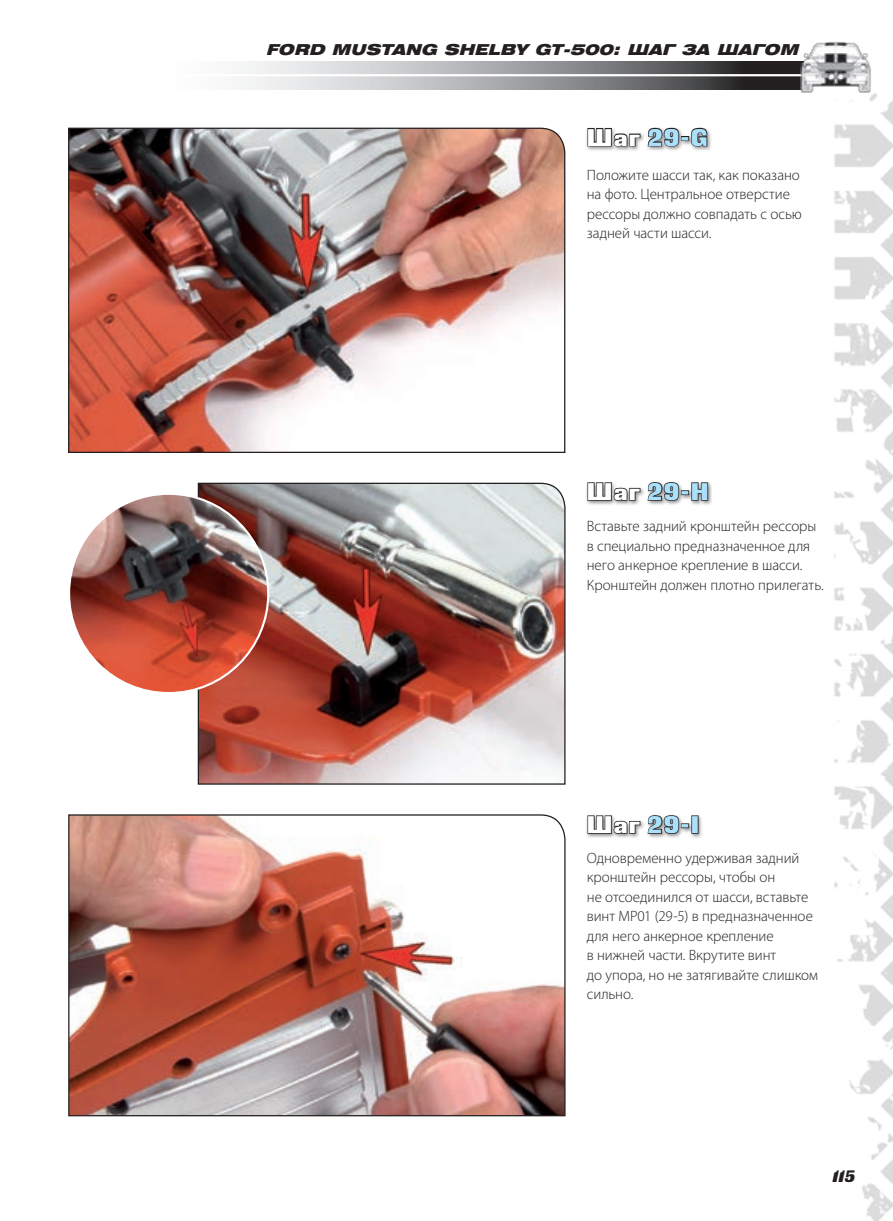
<style>
.page{position:relative;width:893px;height:1221px;background:#fff}
.page>*{position:absolute;margin:0;border:0;box-sizing:border-box;transform-origin:0 0}
.t1{font:24px "Black Grotesk C";letter-spacing:.05em;color:#aae0f9}
.t2{font:italic 16.5px "Black Grotesk C";color:#231f20}
.t3{font:300 15px/19.5px "Myriad Pro";letter-spacing:-.005em;color:#231f20}
.t4{font:italic 15px "Helios Ext Black C";color:#231f20}
.s1{color:#fff}
</style>
<div class="page">
<img style="left:725px;top:89px;width:168px;height:1131px">
<svg style="left:241px;top:61px;width:557px;height:28px;background:#979799"></svg>
<hr style="left:2px;top:74px;width:805px;height:2px;background:#fff">
<img style="left:798px;top:42px;width:75px;height:52px">
<div style="left:586px;top:126px;width:126px;height:25px;background:#231f20;opacity:.5"></div>
<svg style="left:587px;top:127px;width:54px;height:21px"></svg>
<svg style="left:647px;top:127px;width:33px;height:20px"></svg>
<div style="left:681px;top:136px;width:8px;height:5px;border:2px solid #231f20"></div>
<svg style="left:690px;top:127px;width:18px;height:21px"></svg>
<div style="left:586px;top:480px;width:127px;height:25px;background:#231f20;opacity:.5"></div>
<svg style="left:587px;top:481px;width:54px;height:21px"></svg>
<svg style="left:647px;top:481px;width:33px;height:21px"></svg>
<div style="left:681px;top:490px;width:8px;height:5px;border:2px solid #231f20"></div>
<svg style="left:690px;top:481px;width:19px;height:20px"></svg>
<div style="left:586px;top:813px;width:117px;height:25px;background:#231f20;opacity:.5"></div>
<svg style="left:587px;top:814px;width:54px;height:21px"></svg>
<svg style="left:647px;top:814px;width:33px;height:20px"></svg>
<div style="left:681px;top:823px;width:8px;height:5px;border:2px solid #231f20"></div>
<div style="left:691px;top:815px;width:7px;height:18px;border:2px solid #231f20"></div>
<img style="left:68px;top:127px;width:498px;height:326px">
<img style="left:197px;top:482px;width:369px;height:303px">
<img style="left:68px;top:814px;width:498px;height:302px">
<img style="left:69px;top:494px;width:199px;height:199px;border-radius:100px">
<p class="t4" style="left:266px;top:40px;width:538px">FORD MUSTANG SHELBY GT-500: ШАГ ЗА ШАГОМ</p>
<h1 class="t1" style="left:587px;top:123px;width:122px"><span class="s1">Шаг</span> 29-G</h1>
<p class="t3" style="left:587px;top:165px;width:216px">Положите шасси так, как показано на фото. Центральное отверстие рессоры должно совпадать с осью задней части шасси.</p>
<h1 class="t1" style="left:587px;top:477px;width:123px"><span class="s1">Шаг</span> 29-H</h1>
<p class="t3" style="left:587px;top:516px;width:238px">Вставьте задний кронштейн рессоры в специально предназначенное для него анкерное крепление в шасси.<br>Кронштейн должен плотно прилегать.</p>
<h1 class="t1" style="left:587px;top:810px;width:114px"><span class="s1">Шаг</span> 29-I</h1>
<p class="t3" style="left:587px;top:847px;width:233px">Одновременно удерживая задний кронштейн рессоры, чтобы он<br>не отсоединился от шасси, вставьте винт MP01 (29-5) в предназначенное для него анкерное крепление<br>в нижней части. Вкрутите винт<br>до упора, но не затягивайте слишком сильно.</p>
<p class="t2" style="left:832px;top:1166px;width:24px">115</p>
</div>
